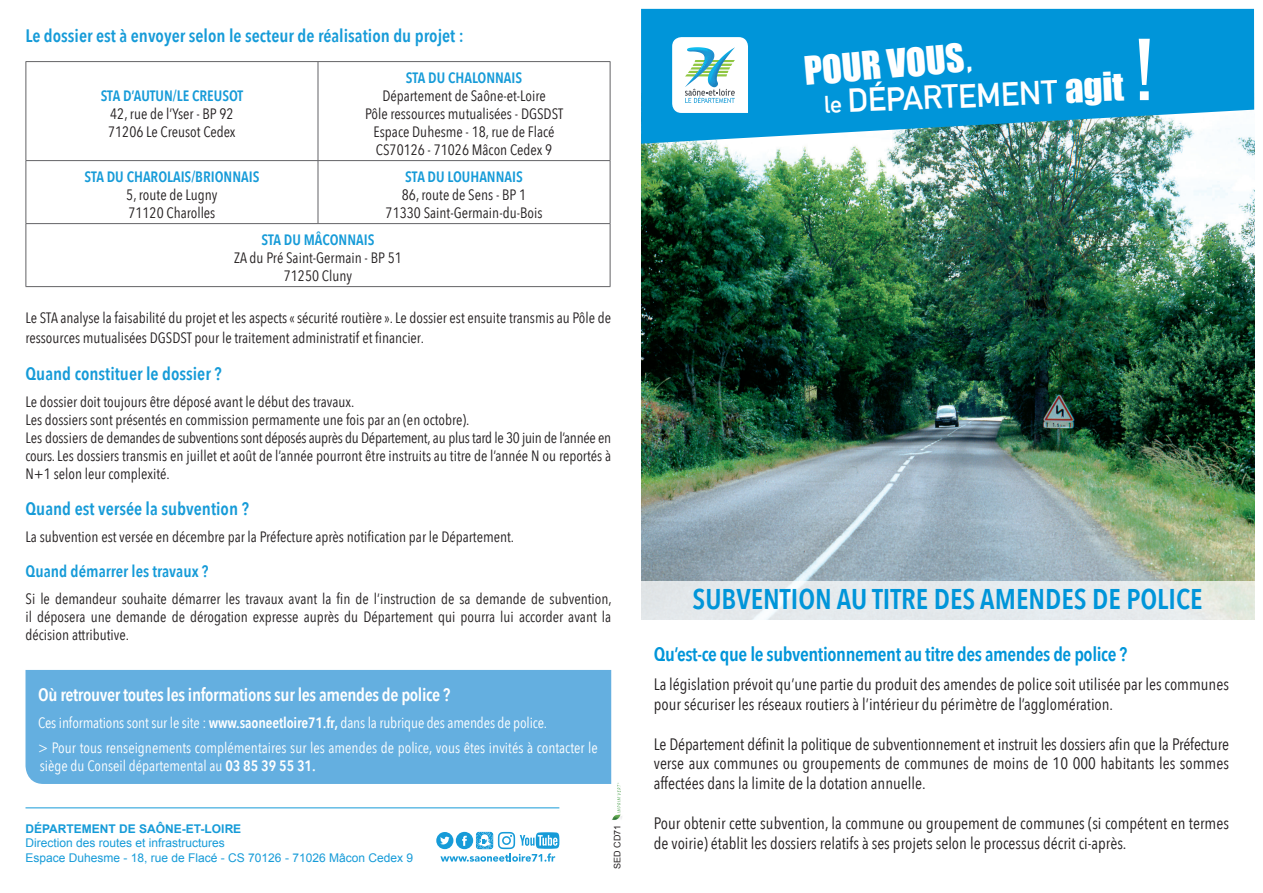
<style>
.page{position:relative;width:1263px;height:893px;background:#fff}
.page>*{position:absolute;margin:0;border:0;box-sizing:border-box;transform-origin:0 0}
.t1{font:700 86.25px "DIN Alternate";color:#fff}
.t2{font:36.15px "Impact";color:#fff}
.t3{font:700 32.55px "DIN Alternate";color:#fff}
.t4{font:600 28.5px "Avenir Next Condensed";color:#0095d9}
.t5{font:600 19.5px "Avenir Next Condensed";letter-spacing:-.02em;color:#0095d9}
.t6{font:600 18px "Avenir Next Condensed";color:#169bd8}
.t7{font:600 18px "Avenir Next Condensed";letter-spacing:-.02em;color:#fff}
.t8{font:16.5px/19.8px "Avenir Next Condensed";color:#231f20}
.t9{font:600 16.5px "Avenir Next Condensed";color:#169bd8}
.t10{font:15px/18px "Avenir Next Condensed";color:#231f20}
.t11{font:15px/25.5px "Avenir Next Condensed";color:#fff}
.t12{font:600 15px "Avenir Next Condensed";color:#169bd8}
.t13{font:12px/14.4px "Arial";color:#169bd8}
.t14{font:700 12px "Arial";color:#169bd8}
.t15{font:9px "Arial";color:#231f20}
.s1{font-weight:600}
.s2{font-family:"DIN Alternate";font-weight:700}
.s3{font-family:"Impact";font-weight:400;font-size:36.6px}
</style>
<div class="page">
<img style="left:641px;top:144px;width:613px;height:437px">
<svg style="left:641px;top:9px;width:613px;height:135px;background:#189cd6"></svg>
<svg style="left:672px;top:37px;width:76px;height:76px"></svg>
<img style="left:612px;top:783px;width:10px;height:37px">
<svg style="left:436px;top:832px;width:123px;height:30px"></svg>
<svg style="left:641px;top:581px;width:613px;height:38px;background:#e5e9eb"></svg>
<hr style="left:26px;top:61px;width:292px;height:1px;background:#636366">
<hr style="left:26px;top:62px;width:1px;height:98px;background:#636366">
<hr style="left:318px;top:61px;width:292px;height:1px;background:#636366">
<hr style="left:318px;top:62px;width:1px;height:98px;background:#636366">
<hr style="left:610px;top:62px;width:1px;height:98px;background:#636366">
<hr style="left:26px;top:160px;width:292px;height:1px;background:#636366">
<hr style="left:26px;top:161px;width:1px;height:62px;background:#636366">
<hr style="left:318px;top:160px;width:292px;height:1px;background:#636366">
<hr style="left:318px;top:161px;width:1px;height:62px;background:#636366">
<hr style="left:610px;top:161px;width:1px;height:62px;background:#636366">
<hr style="left:26px;top:223px;width:292px;height:1px;background:#636366">
<hr style="left:26px;top:224px;width:1px;height:62px;background:#636366">
<hr style="left:318px;top:223px;width:292px;height:1px;background:#636366">
<hr style="left:610px;top:224px;width:1px;height:62px;background:#636366">
<hr style="left:26px;top:286px;width:292px;height:1px;background:#636366">
<hr style="left:318px;top:286px;width:292px;height:1px;background:#636366">
<div style="left:26px;top:670px;width:585px;height:114px;background:#64afe0"></div>
<hr style="left:26px;top:807px;width:533px;height:1px;background:#169bd8">
<svg style="left:825px;top:96px;width:16px;height:17px"></svg>
<p class="t6" style="left:26px;top:21px;width:440px">Le dossier est à envoyer selon le secteur de réalisation du projet :</p>
<p class="t12" style="left:101px;top:82px;width:144px">STA D’AUTUN/LE CREUSOT</p>
<p class="t10" style="left:108px;top:104px;width:129px">42, rue de l’Yser - BP 92<br>71206 Le Creusot Cedex</p>
<p class="t12" style="left:84px;top:163px;width:177px">STA DU CHAROLAIS/BRIONNAIS</p>
<p class="t10" style="left:126px;top:185px;width:93px">5, route de Lugny<br>71120 Charolles</p>
<p class="t12" style="left:406px;top:64px;width:118px">STA DU CHALONNAIS</p>
<p class="t10" style="left:365px;top:86px;width:200px;text-align:center">Département de Saône-et-Loire<br>Pôle ressources mutualisées - DGSDST<br>Espace Duhesme - 18, rue de Flacé<br>CS70126 - 71026 Mâcon Cedex 9</p>
<p class="t12" style="left:405px;top:163px;width:119px">STA DU LOUHANNAIS</p>
<p class="t10" style="left:386px;top:185px;width:158px;text-align:center">86, route de Sens - BP 1<br>71330 Saint-Germain-du-Bois</p>
<p class="t12" style="left:261px;top:226px;width:114px">STA DU MÂCONNAIS</p>
<p class="t10" style="left:234px;top:248px;width:169px;text-align:center">ZA du Pré Saint-Germain - BP 51<br>71250 Cluny</p>
<p class="t10" style="left:26px;top:308px;width:587px;line-height:19.8px">Le STA analyse la faisabilité du projet et les aspects « sécurité routière ». Le dossier est ensuite transmis au Pôle de ressources mutualisées DGSDST pour le traitement administratif et financier.</p>
<p class="t6" style="left:26px;top:358px;width:198px">Quand constituer le dossier ?</p>
<p class="t10" style="left:26px;top:392px;width:587px">Le dossier doit toujours être déposé avant le début des travaux.<br>Les dossiers sont présentés en commission permamente une fois par an (en octobre).<br>Les dossiers de demandes de subventions sont déposés auprès du Département, au plus tard le 30 juin de l’année en cours. Les dossiers transmis en juillet et août de l’année pourront être instruits au titre de l’année N ou reportés à N+1 selon leur complexité.</p>
<p class="t6" style="left:26px;top:494px;width:225px">Quand est versée la subvention ?</p>
<p class="t10" style="left:26px;top:527px;width:490px">La subvention est versée en décembre par la Préfecture après notification par le Département.</p>
<p class="t9" style="left:26px;top:557px;width:185px">Quand démarrer les travaux ?</p>
<p class="t10" style="left:26px;top:589px;width:588px;text-align:justify">Si le demandeur souhaite démarrer les travaux avant la fin de l’instruction de sa demande de subvention, il déposera une demande de dérogation expresse auprès du Département qui pourra lui accorder avant la décision attributive.</p>
<p class="t7" style="left:38px;top:679px;width:413px">Où retrouver toutes les informations sur les amendes de police ?</p>
<p class="t11" style="left:38px;top:709px;width:561px">Ces informations sont sur le site : <span class="s1">www.saoneetloire71.fr,</span> dans la rubrique des amendes de police.<br>&gt; Pour tous renseignements complémentaires sur les amendes de police, vous êtes invités à contacter le</p>
<p class="t11" style="left:40px;top:752px;width:277px">siège du Conseil départemental au <span class="s1">03 85 39 55 31.</span></p>
<p class="t14" style="left:26px;top:821px;width:217px">DÉPARTEMENT DE SAÔNE-ET-LOIRE</p>
<p class="t13" style="left:26px;top:836px;width:389px">Direction des routes et infrastructures<br>Espace Duhesme - 18, rue de Flacé - CS 70126 - 71026 Mâcon Cedex 9</p>
<p class="t15" style="left:611px;top:869px;width:46px;rotate:-90deg">SED CD71</p>
<h2 class="t2" style="left:802px;top:43px;width:171px;rotate:-5deg">pour vous<span class="s2">,</span></h2>
<h3 class="t3" style="left:846px;top:77px;width:278px;rotate:-3deg">Département <span class="s3">agit</span></h3>
<h1 class="t1" style="left:1133px;top:4px;width:24px">!</h1>
<h3 class="t4" style="left:693px;top:575px;width:511px">SUBVENTION AU TITRE DES AMENDES DE POLICE</h3>
<h3 class="t5" style="left:654px;top:638px;width:475px">Qu’est-ce que le subventionnement au titre des amendes de police ?</h3>
<p class="t8" style="left:654px;top:674px;width:577px">La législation prévoit qu’une partie du produit des amendes de police soit utilisée par les communes pour sécuriser les réseaux routiers à l’intérieur du périmètre de l’agglomération.</p>
<p class="t8" style="left:654px;top:733px;width:577px;text-align:justify">Le Département définit la politique de subventionnement et instruit les dossiers afin que la Préfecture verse aux communes ou groupements de communes de moins de 10 000 habitants les sommes affectées dans la limite de la dotation annuelle.</p>
<p class="t8" style="left:654px;top:812px;width:577px">Pour obtenir cette subvention, la commune ou groupement de communes (si compétent en termes de voirie) établit les dossiers relatifs à ses projets selon le processus décrit ci-après.</p>
</div>
